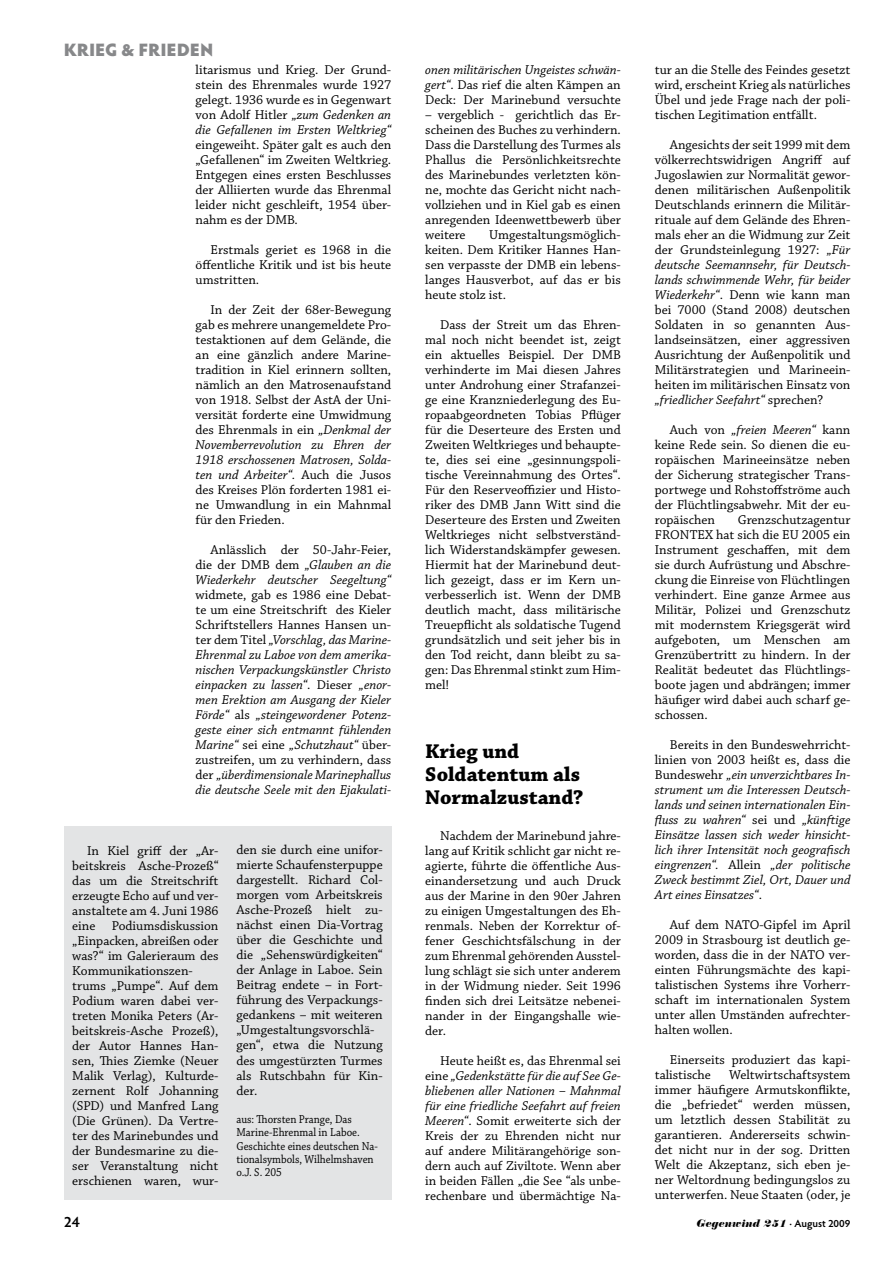
<style>
.page{position:relative;width:893px;height:1263px;background:#fff}
.page>*{position:absolute;margin:0;border:0;box-sizing:border-box;transform-origin:0 0}
.t1{font:700 21px/23.1px "Chaparral Pro";color:#000}
.t2{font:900 18px "Hypatia Sans Pro";color:#87888a}
.t3{font:600 15px "Hypatia Sans Pro";color:#000}
.t4{font:13.5px/15px "Chaparral Pro";color:#000;text-align:justify}
.t5{font:italic 13.5px/15px "Chaparral Pro";color:#000;text-align:justify}
.t6{font:12.15px/13.4px "Chaparral Pro";color:#000;scale:.9 1}
.t7{font:italic 10.5px "Normande BT";color:#000}
.s1{font-style:italic}
.s2{font-style:normal}
.s3{font-family:"Hypatia Sans Pro";font-weight:600;font-style:normal}
</style>
<div class="page">
<div style="left:64px;top:827px;width:327px;height:373px;background:#e3e4e5"></div>
<h2 class="t2" style="left:64px;top:36px;width:115px">KRIEG &amp; FRIEDEN</h2>
<p class="t4" style="left:196px;top:63px;width:197px">litarismus und Krieg. Der Grund&shy;stein des Ehrenmales wurde 1927 gelegt. 1936 wurde es in Gegenwart von Adolf Hitler <span class="s1">„zum Gedenken an die Gefallenen im Ersten Weltkrieg“</span></p>
<p class="t4" style="left:196px;top:138px;width:197px">eingeweiht. Später galt es auch den „Gefallenen“ im Zweiten Weltkrieg.<br>Entgegen eines ersten Beschlusses der Alliierten wurde das Ehrenmal leider nicht geschleift, 1954 über&shy;nahm es der DMB.</p>
<p class="t4" style="left:196px;top:243px;width:197px;text-indent:15px">Erstmals geriet es 1968 in die öffentliche Kritik und ist bis heute umstritten.</p>
<p class="t4" style="left:196px;top:303px;width:197px;text-indent:15px">In der Zeit der 68er-Bewegung gab es mehrere unangemeldete Pro&shy;testaktionen auf dem Gelände, die an eine gänzlich andere Marine&shy;tradition in Kiel erinnern sollten, nämlich an den Matrosenaufstand von 1918. Selbst der AstA der Uni&shy;versität forderte eine Umwidmung des Ehrenmals in ein <span class="s1">„Denkmal der Novemberrevolution zu Ehren der 1918 erschossenen Matrosen, Solda&shy;ten und Arbeiter“.</span> Auch die Jusos des Kreises Plön forderten 1981 ei&shy;ne Umwandlung in ein Mahnmal für den Frieden.</p>
<p class="t5" style="left:196px;top:543px;width:197px;text-indent:15px"><span class="s2">Anlässlich der 50-Jahr-Feier, die der DMB dem</span> „Glauben an die Wiederkehr deutscher Seegeltung“</p>
<p class="t5" style="left:196px;top:588px;width:197px"><span class="s2">widmete, gab es 1986 eine Debat&shy;te um eine Streitschrift des Kieler Schriftstellers Hannes Hansen un&shy;ter dem Titel</span> „Vorschlag, das Marine-Ehrenmal zu Laboe von dem amerika&shy;nischen Verpackungskünstler Christo einpacken zu lassen“<span class="s2">. Dieser</span> „enor&shy;men Erektion am Ausgang der Kieler Förde“ <span class="s2">als</span> „steingewordener Potenz&shy;geste einer sich entmannt fühlenden Marine“ <span class="s2">sei eine</span> „Schutzhaut“ <span class="s2">über&shy;zustreifen, um zu verhindern, dass der</span> „überdimensionale Marinephallus die deutsche Seele mit den Ejakulati-</p>
<p class="t4" style="left:72px;top:843px;width:148px;text-align:left;text-indent:15px">In Kiel griff der „Ar&shy;beitskreis Asche-Prozeß“ das um die Streitschrift erzeugte Echo auf und ver&shy;anstaltete am 4. Juni 1986 eine Podiumsdiskussion „Einpacken, abreißen oder was?“ im Galerieraum des<br>Kommunikationszen&shy;trums „Pumpe“. Auf dem<br>Podium waren dabei ver&shy;treten Monika Peters (Ar&shy;beitskreis-Asche Prozeß), der Autor Hannes Han&shy;sen, Thies Ziemke (Neuer<br>Malik Verlag), Kulturde&shy;zernent Rolf Johanning (SPD) und Manfred Lang (Die Grünen). Da Vertre&shy;ter des Marinebundes und der Bundesmarine zu die&shy;ser Veranstaltung nicht erschienen waren, wur-</p>
<p class="t4" style="left:236px;top:843px;width:148px;text-align:left">den sie durch eine unifor&shy;mierte Schaufensterpuppe dargestellt. Richard Col&shy;morgen vom Arbeitskreis<br>Asche-Prozeß hielt zu&shy;nächst einen Dia-Vortrag über die Geschichte und die „Sehenswürdigkeiten“ der Anlage in Laboe. Sein<br>Beitrag endete – in Fort&shy;führung des Verpackungs&shy;gedankens – mit weiteren „Umgestaltungsvorschlä&shy;gen“, etwa die Nutzung des umgestürzten Turmes als Rutschbahn für Kin&shy;der.</p>
<p class="t6" style="left:236px;top:1113px;width:159px">aus: Thorsten Prange, Das<br>Marine-Ehrenmal in Laboe.<br>Geschichte eines deutschen Na&shy;tionalsymbols, Wilhelmshaven o.J. S. 205</p>
<p class="t4" style="left:425px;top:63px;width:197px"><span class="s1">onen militärischen Ungeistes schwän&shy;gert“</span>. Das rief die alten Kämpen an Deck: Der Marinebund versuchte</p>
<p class="t4" style="left:425px;top:108px;width:197px">– vergeblich - gerichtlich das Er&shy;scheinen des Buches zu verhindern.<br>Dass die Darstellung des Turmes als Phallus die Persönlichkeitsrechte des Marinebundes verletzten kön&shy;ne, mochte das Gericht nicht nach&shy;vollziehen und in Kiel gab es einen anregenden Ideenwettbewerb über weitere</p>
<p class="t4" style="left:425px;top:228px;width:197px;text-indent:64px">Umgestaltungsmöglich&shy;keiten. Dem Kritiker Hannes Han&shy;sen verpasste der DMB ein lebens&shy;langes Hausverbot, auf das er bis heute stolz ist.</p>
<p class="t4" style="left:425px;top:318px;width:197px;text-indent:15px">Dass der Streit um das Ehren&shy;mal noch nicht beendet ist, zeigt ein aktuelles Beispiel. Der DMB verhinderte im Mai diesen Jahres unter Androhung einer Strafanzei&shy;ge eine Kranzniederlegung des Eu&shy;ropaabgeordneten Tobias Pflüger für die Deserteure des Ersten und Zweiten Weltkrieges und behaupte&shy;te, dies sei eine „gesinnungspoli&shy;tische Vereinnahmung des Ortes“.<br>Für den Reserveoffizier und Histo&shy;riker des DMB Jann Witt sind die Deserteure des Ersten und Zweiten Weltkrieges nicht selbstverständ&shy;lich Widerstandskämpfer gewesen.<br>Hiermit hat der Marinebund deut&shy;lich gezeigt, dass er im Kern un&shy;verbesserlich ist. Wenn der DMB deutlich macht, dass militärische Treuepflicht als soldatische Tugend grundsätzlich und seit jeher bis in den Tod reicht, dann bleibt zu sa&shy;gen: Das Ehrenmal stinkt zum Him&shy;mel!</p>
<h1 class="t1" style="left:425px;top:740px;width:160px">Krieg und<br>Soldatentum als<br>Normalzustand?</h1>
<p class="t4" style="left:425px;top:828px;width:197px;text-indent:15px">Nachdem der Marinebund jahre&shy;lang auf Kritik schlicht gar nicht re&shy;agierte, führte die öffentliche Aus&shy;einandersetzung und auch Druck aus der Marine in den 90er Jahren zu einigen Umgestaltungen des Eh&shy;renmals. Neben der Korrektur of&shy;fener Geschichtsfälschung in der zum Ehrenmal gehörenden Ausstel&shy;lung schlägt sie sich unter anderem in der Widmung nieder. Seit 1996 finden sich drei Leitsätze nebenei&shy;nander in der Eingangshalle wie&shy;der.</p>
<p class="t4" style="left:425px;top:1053px;width:197px;text-indent:15px">Heute heißt es, das Ehrenmal sei eine <span class="s1">„Gedenkstätte für die auf See Ge&shy;bliebenen aller Nationen – Mahnmal für eine friedliche Seefahrt auf freien Meeren“</span>. Somit erweiterte sich der Kreis der zu Ehrenden nicht nur auf andere Militärangehörige son&shy;dern auch auf Ziviltote. Wenn aber in beiden Fällen „die See “als unbe&shy;rechenbare und übermächtige Na-</p>
<p class="t4" style="left:655px;top:63px;width:197px">tur an die Stelle des Feindes gesetzt wird, erscheint Krieg als natürliches Übel und jede Frage nach der poli&shy;tischen Legitimation entfällt.</p>
<p class="t4" style="left:655px;top:138px;width:197px;text-indent:15px">Angesichts der seit 1999 mit dem völkerrechtswidrigen Angriff auf Jugoslawien zur Normalität gewor&shy;denen militärischen Außenpolitik Deutschlands erinnern die Militär&shy;rituale auf dem Gelände des Ehren&shy;mals eher an die Widmung zur Zeit der Grundsteinlegung 1927: <span class="s1">„Für deutsche Seemannsehr, für Deutsch&shy;lands schwimmende Wehr, für beider Wiederkehr“</span>. Denn wie kann man bei 7000 (Stand 2008) deutschen Soldaten in so genannten Aus&shy;landseinsätzen, einer aggressiven Ausrichtung der Außenpolitik und Militärstrategien und Marineein&shy;heiten im militärischen Einsatz von <span class="s1">„friedlicher Seefahrt“</span> sprechen?</p>
<p class="t4" style="left:655px;top:423px;width:197px;text-indent:15px">Auch von <span class="s1">„freien Meeren“</span> kann keine Rede sein. So dienen die eu&shy;ropäischen Marineeinsätze neben der Sicherung strategischer Trans&shy;portwege und Rohstoffströme auch der Flüchtlingsabwehr. Mit der eu&shy;ropäischen</p>
<p class="t4" style="left:655px;top:513px;width:197px;text-indent:83px">Grenzschutzagentur FRONTEX hat sich die EU 2005 ein Instrument geschaffen, mit dem sie durch Aufrüstung und Abschre&shy;ckung die Einreise von Flüchtlingen verhindert. Eine ganze Armee aus Militär, Polizei und Grenzschutz mit modernstem Kriegsgerät wird aufgeboten, um Menschen am Grenzübertritt zu hindern. In der Realität bedeutet das Flüchtlings&shy;boote jagen und abdrängen; immer häufiger wird dabei auch scharf ge&shy;schossen.</p>
<p class="t5" style="left:655px;top:738px;width:197px;text-indent:15px"><span class="s2">Bereits in den Bundeswehrricht&shy;linien von 2003 heißt es, dass die Bundeswehr</span> „ein unverzichtbares In&shy;strument um die Interessen Deutsch&shy;lands und seinen internationalen Ein&shy;fluss zu wahren“ <span class="s2">sei und</span> „künftige Einsätze lassen sich weder hinsicht&shy;lich ihrer Intensität noch geografisch eingrenzen“. <span class="s2">Allein</span> „der politische Zweck bestimmt Ziel, Ort, Dauer und Art eines Einsatzes“<span class="s2">.</span></p>
<p class="t4" style="left:655px;top:918px;width:197px;text-indent:15px">Auf dem NATO-Gipfel im April 2009 in Strasbourg ist deutlich ge&shy;worden, dass die in der NATO ver&shy;einten Führungsmächte des kapi&shy;talistischen Systems ihre Vorherr&shy;schaft im internationalen System unter allen Umständen aufrechter&shy;halten wollen.</p>
<p class="t4" style="left:655px;top:1053px;width:197px;text-indent:15px">Einerseits produziert das kapi&shy;talistische</p>
<p class="t4" style="left:655px;top:1068px;width:197px;text-indent:74px">Weltwirtschaftsystem immer häufigere Armutskonflikte, die „befriedet“ werden müssen, um letztlich dessen Stabilität zu garantieren. Andererseits schwin&shy;det nicht nur in der sog. Dritten Welt die Akzeptanz, sich eben je&shy;ner Weltordnung bedingungslos zu unterwerfen. Neue Staaten (oder, je</p>
<p class="t3" style="left:64px;top:1212px;width:18px">24</p>
<p class="t7" style="left:697px;top:1217px;width:155px">Gegenwind 251 <span class="s3">· August 2009</span></p>
</div>
